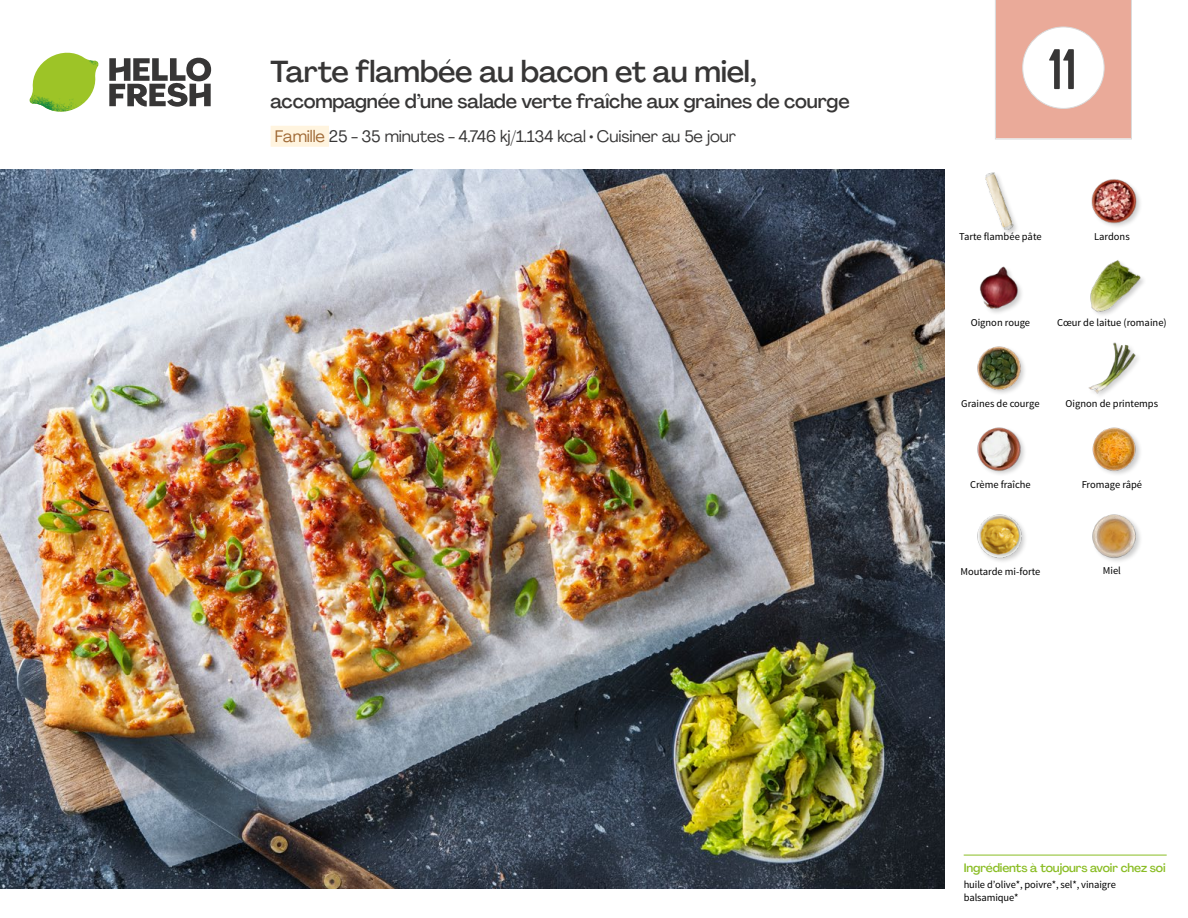
<style>
.page{position:relative;width:1188px;height:918px;background:#fff}
.page>*{position:absolute;margin:0;border:0;box-sizing:border-box;transform-origin:0 0}
.t1{font:57px "Kapra";color:#373636}
.t2{font:500 30px "Agrandir";letter-spacing:-.01em;color:#373636}
.t3{font:500 19.5px "Agrandir";letter-spacing:-.01em;color:#373636}
.t4{font:16.5px "Agrandir";letter-spacing:-.01em;color:#373636}
.t5{font:500 12px "Agrandir";letter-spacing:-.01em;color:#8abd24}
.t6{font:10.5px/13.5px "Source Sans Pro";color:#000}
.s1{color:#9f6935}
</style>
<div class="page">
<div style="left:271px;top:126px;width:58px;height:21px;background:#fff4df"></div>
<hr style="left:964px;top:855px;width:203px;height:1px;background:#8abd24">
<svg style="left:109px;top:57px;width:102px;height:50px"></svg>
<svg style="left:34px;top:53px;width:62px;height:40px"></svg>
<img style="left:67px;top:53px;width:32px;height:26px">
<img style="left:33px;top:75px;width:59px;height:11px">
<img style="left:29px;top:79px;width:61px;height:33px">
<img style="left:65px;top:86px;width:27px;height:25px">
<img style="left:1092px;top:514px;width:49px;height:47px">
<img style="left:977px;top:514px;width:48px;height:48px">
<img style="left:1092px;top:427px;width:48px;height:47px">
<img style="left:977px;top:427px;width:48px;height:47px">
<img style="left:1088px;top:342px;width:50px;height:54px">
<img style="left:977px;top:346px;width:48px;height:48px">
<img style="left:980px;top:266px;width:42px;height:47px">
<img style="left:1090px;top:260px;width:52px;height:55px">
<img style="left:1091px;top:179px;width:49px;height:48px">
<div style="left:984px;top:172px;width:36px;height:65px;background:#000;opacity:.2"></div>
<img style="left:984px;top:173px;width:36px;height:57px">
<img style="left:0;top:169px;width:945px;height:719px">
<div style="left:995px;top:0;width:137px;height:139px;background:#eaaa99"></div>
<div style="left:1023px;top:27px;width:81px;height:81px;background:#fff;border-radius:50%"></div>
<div style="left:1023px;top:27px;width:81px;height:82px;border:1px solid #dadada;border-radius:50%"></div>
<h2 class="t2" style="left:271px;top:53px;width:488px">Tarte flambée au bacon et au miel,</h2>
<h3 class="t3" style="left:271px;top:89px;width:581px">accompagnée d’une salade verte fraîche aux graines de courge</h3>
<h3 class="t4" style="left:275px;top:126px;width:463px"><span class="s1">Famille</span> 25 - 35 minutes - 4.746 kj/1.134 kcal • Cuisiner au 5e jour</h3>
<h1 class="t1" style="left:1049px;top:37px;width:30px">11</h1>
<p class="t6" style="left:959px;top:230px;width:84px">Tarte flambée pâte</p>
<p class="t6" style="left:1094px;top:230px;width:37px">Lardons</p>
<p class="t6" style="left:971px;top:316px;width:61px">Oignon rouge</p>
<p class="t6" style="left:1057px;top:316px;width:111px">Cœur de laitue (romaine)</p>
<p class="t6" style="left:961px;top:397px;width:80px">Graines de courge</p>
<p class="t6" style="left:1066px;top:397px;width:94px">Oignon de printemps</p>
<p class="t6" style="left:970px;top:478px;width:62px">Crème fraîche</p>
<p class="t6" style="left:1082px;top:478px;width:62px">Fromage râpé</p>
<p class="t6" style="left:960px;top:565px;width:81px">Moutarde mi-forte</p>
<p class="t6" style="left:1103px;top:564px;width:20px">Miel</p>
<p class="t5" style="left:964px;top:861px;width:203px">Ingrédients à toujours avoir chez soi</p>
<p class="t6" style="left:964px;top:878px;width:154px">huile d’olive*, poivre*, sel*, vinaigre balsamique*</p>
</div>
